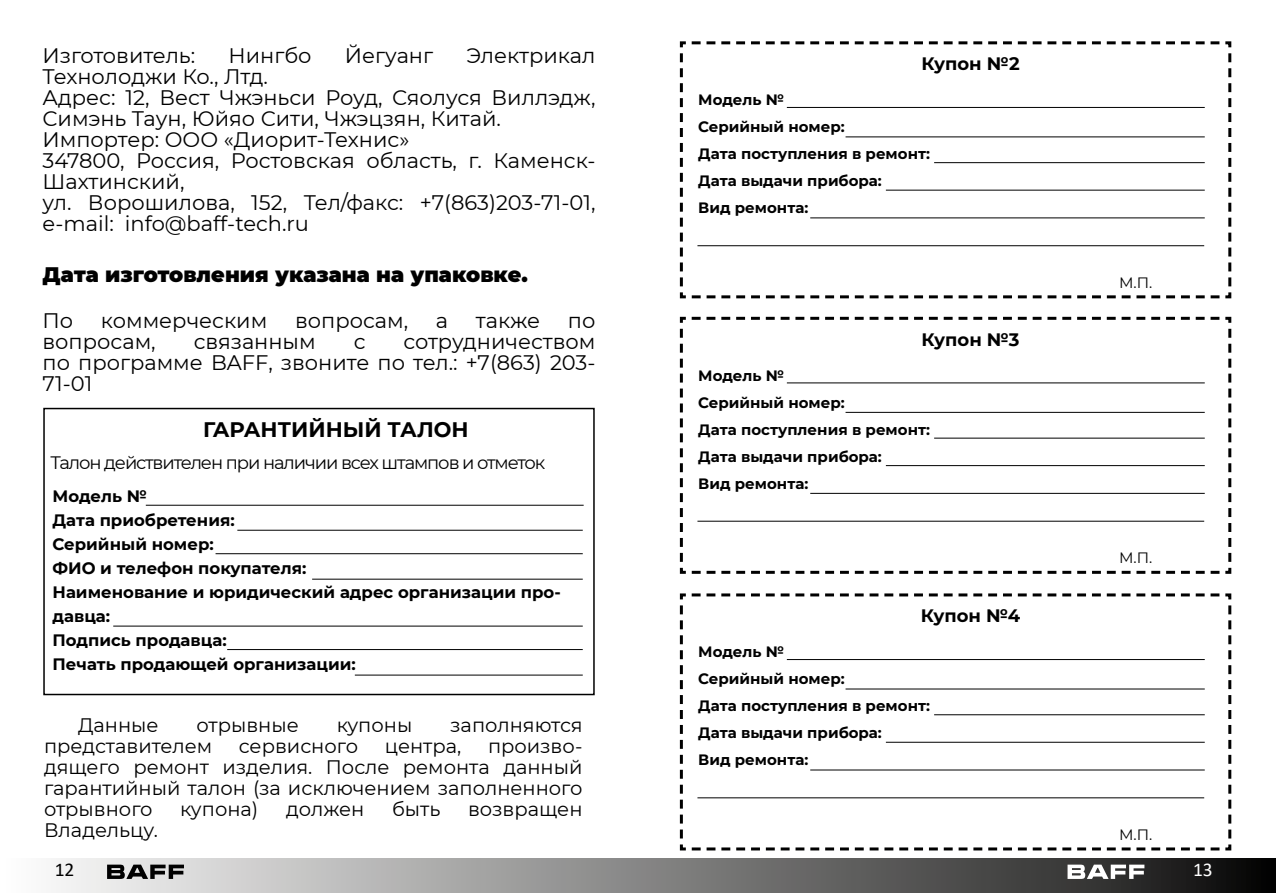
<style>
.page{position:relative;width:1276px;height:893px;background:#fff}
.page>*{position:absolute;margin:0;border:0;box-sizing:border-box;transform-origin:0 0}
.t1{font:21px/21px "Montserrat";color:#000}
.t2{font:900 21px "Montserrat";color:#000}
.t3{font:700 21px "Montserrat";color:#000}
.t4{font:19.5px/21px "Montserrat";color:#000}
.t5{font:19.5px "Calibri";color:#000}
.t6{font:19.5px "Calibri";color:#fff}
.t7{font:18px "Montserrat";letter-spacing:-.06em;color:#000}
.t8{font:700 18px "Montserrat";color:#000}
.t9{font:700 16.5px/24px "Montserrat";color:#000}
.t10{font:700 15px/27px "Montserrat";color:#000}
.t11{font:15px "Montserrat";color:#000}
</style>
<div class="page">
<div style="left:0;top:858px;width:1276px;height:35px;background:linear-gradient(to right,#fefefe,#0f0f0e)"></div>
<svg style="left:107px;top:865px;width:77px;height:14px"></svg>
<svg style="left:1067px;top:865px;width:77px;height:14px"></svg>
<div style="left:43px;top:408px;width:552px;height:287px;border:2px solid #000"></div>
<hr style="left:146px;top:505px;width:437px;height:1px;background:#000">
<hr style="left:237px;top:530px;width:346px;height:1px;background:#000">
<hr style="left:215px;top:553px;width:368px;height:1px;background:#000">
<hr style="left:312px;top:579px;width:271px;height:1px;background:#000">
<hr style="left:113px;top:626px;width:470px;height:1px;background:#000">
<hr style="left:227px;top:649px;width:356px;height:1px;background:#000">
<hr style="left:355px;top:675px;width:228px;height:1px;background:#000">
<svg style="left:679px;top:41px;width:553px;height:258px"></svg>
<hr style="left:787px;top:107px;width:417px;height:1px;background:#000">
<hr style="left:845px;top:136px;width:359px;height:1px;background:#000">
<hr style="left:934px;top:162px;width:270px;height:1px;background:#000">
<hr style="left:886px;top:190px;width:318px;height:1px;background:#000">
<hr style="left:810px;top:217px;width:394px;height:1px;background:#000">
<hr style="left:697px;top:245px;width:507px;height:1px;background:#000">
<svg style="left:679px;top:316px;width:553px;height:258px"></svg>
<hr style="left:787px;top:382px;width:417px;height:1px;background:#000">
<hr style="left:845px;top:412px;width:359px;height:1px;background:#000">
<hr style="left:934px;top:438px;width:270px;height:1px;background:#000">
<hr style="left:886px;top:465px;width:318px;height:1px;background:#000">
<hr style="left:810px;top:493px;width:394px;height:1px;background:#000">
<hr style="left:697px;top:521px;width:507px;height:1px;background:#000">
<svg style="left:679px;top:593px;width:553px;height:258px"></svg>
<hr style="left:787px;top:659px;width:417px;height:1px;background:#000">
<hr style="left:845px;top:688px;width:359px;height:1px;background:#000">
<hr style="left:934px;top:714px;width:270px;height:1px;background:#000">
<hr style="left:886px;top:742px;width:318px;height:1px;background:#000">
<hr style="left:810px;top:769px;width:394px;height:1px;background:#000">
<hr style="left:697px;top:797px;width:507px;height:1px;background:#000">
<p class="t1" style="left:43px;top:44px;width:154px">Изготовитель:</p>
<p class="t1" style="left:228px;top:44px;width:85px">Нингбо</p>
<p class="t1" style="left:345px;top:44px;width:90px">Йегуанг</p>
<p class="t1" style="left:466px;top:44px;width:131px">Электрикал</p>
<p class="t1" style="left:43px;top:65px;width:554px">Технолоджи Ко., Лтд.<br>Адрес: 12, Вест Чжэньси Роуд, Сяолуся Виллэдж, Симэнь Таун, Юйяо Сити, Чжэцзян, Китай.<br>Импортер: ООО «Диорит-Технис»<br>347800, Россия, Ростовская область, г. Каменск-Шахтинский,<br>ул. Ворошилова, 152, Тел/факс: +7(863)203-71-01, e-mail: info@baff-tech.ru</p>
<p class="t2" style="left:43px;top:259px;width:487px">Дата изготовления указана на упаковке.</p>
<p class="t1" style="left:43px;top:310px;width:32px">По</p>
<p class="t1" style="left:101px;top:310px;width:168px">коммерческим</p>
<p class="t1" style="left:295px;top:310px;width:115px">вопросам,</p>
<p class="t1" style="left:436px;top:310px;width:14px">а</p>
<p class="t1" style="left:476px;top:310px;width:66px">также</p>
<p class="t1" style="left:568px;top:310px;width:29px">по</p>
<p class="t1" style="left:43px;top:331px;width:115px">вопросам,</p>
<p class="t1" style="left:194px;top:331px;width:123px">связанным</p>
<p class="t1" style="left:354px;top:331px;width:13px">с</p>
<p class="t1" style="left:43px;top:331px;width:554px;text-align:justify;text-indent:361px">сотрудничеством по программе BAFF, звоните по тел.: +7(863) 203- 71-01</p>
<p class="t3" style="left:203px;top:414px;width:267px">ГАРАНТИЙНЫЙ ТАЛОН</p>
<p class="t7" style="left:51px;top:450px;width:496px">Талон действителен при наличии всех штампов и отметок</p>
<p class="t9" style="left:53px;top:483px;width:510px">Модель №<br>Дата приобретения:<br>Серийный номер:<br>ФИО и телефон покупателя:<br>Наименование и юридический адрес организации про&shy;давца:<br>Подпись продавца:<br>Печать продающей организации:</p>
<p class="t4" style="left:78px;top:714px;width:82px">Данные</p>
<p class="t4" style="left:196px;top:714px;width:104px">отрывные</p>
<p class="t4" style="left:337px;top:714px;width:77px">купоны</p>
<p class="t4" style="left:450px;top:714px;width:134px">заполняются</p>
<p class="t4" style="left:44px;top:735px;width:170px">представителем</p>
<p class="t4" style="left:239px;top:735px;width:121px">сервисного</p>
<p class="t4" style="left:385px;top:735px;width:78px">центра,</p>
<p class="t4" style="left:44px;top:735px;width:540px;text-indent:444px">произво&shy;дящего ремонт изделия. После ремонта данный гарантийный талон (за исключением заполненного отрывного</p>
<p class="t4" style="left:180px;top:798px;width:80px">купона)</p>
<p class="t4" style="left:286px;top:798px;width:80px">должен</p>
<p class="t4" style="left:392px;top:798px;width:50px">быть</p>
<p class="t4" style="left:468px;top:798px;width:116px">возвращен</p>
<p class="t4" style="left:44px;top:819px;width:115px">Владельцу.</p>
<p class="t8" style="left:921px;top:51px;width:100px">Купон №2</p>
<p class="t10" style="left:698px;top:85px;width:233px">Модель №<br>Серийный номер:<br>Дата поступления в ремонт:<br>Дата выдачи прибора:<br>Вид ремонта:</p>
<p class="t8" style="left:921px;top:326px;width:99px">Купон №3</p>
<p class="t10" style="left:698px;top:361px;width:233px">Модель №<br>Серийный номер:<br>Дата поступления в ремонт:<br>Дата выдачи прибора:<br>Вид ремонта:</p>
<p class="t8" style="left:921px;top:603px;width:101px">Купон №4</p>
<p class="t10" style="left:698px;top:638px;width:233px">Модель №<br>Серийный номер:<br>Дата поступления в ремонт:<br>Дата выдачи прибора:<br>Вид ремонта:</p>
<p class="t11" style="left:1119px;top:272px;width:35px">М.П.</p>
<p class="t11" style="left:1119px;top:547px;width:35px">М.П.</p>
<p class="t11" style="left:1119px;top:824px;width:35px">М.П.</p>
<p class="t5" style="left:55px;top:856px;width:21px">12</p>
<p class="t6" style="left:1193px;top:856px;width:21px">13</p>
</div>
